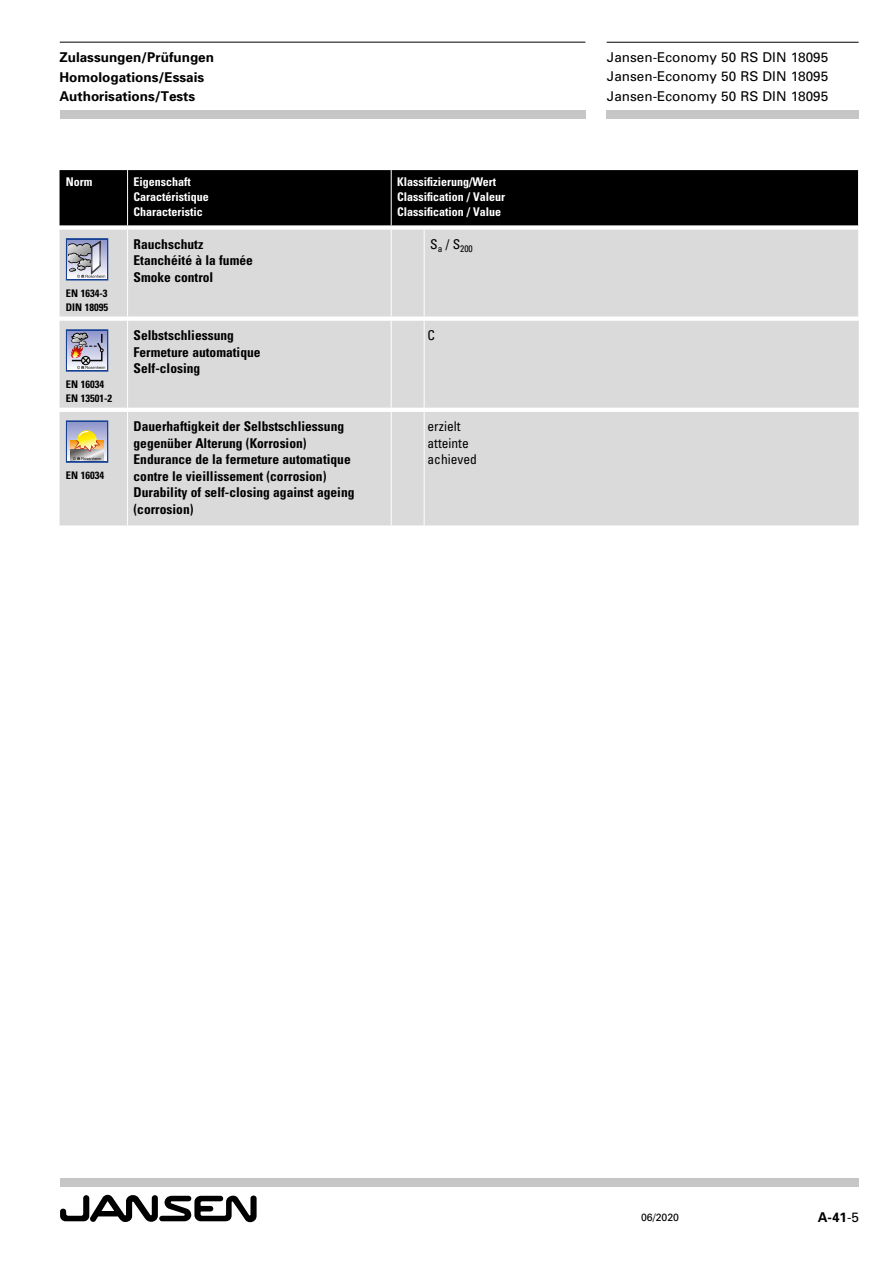
<style>
.page{position:relative;width:893px;height:1263px;background:#fff}
.page>*{position:absolute;margin:0;border:0;box-sizing:border-box;transform-origin:0 0}
.t1{font:700 condensed 13.5px/16.5px "Univers";color:#000}
.t2{font:13.5px/19.5px "Univers";color:#000;text-align:justify}
.t3{font:700 13.5px/19.5px "Univers";color:#000}
.t4{font:condensed 13.5px/16.5px "Univers";color:#000}
.t5{font:700 condensed 12px/15px "Univers";color:#fff}
.t6{font:700 condensed 10.5px/13.5px "Univers";color:#000}
.t7{font:10.5px "Univers";color:#000}
.t8{font:condensed 9.45px "Univers";color:#000}
.s1{font-weight:400}
</style>
<div class="page">
<div style="left:60px;top:1178px;width:799px;height:8px;background:#c6c6c6"></div>
<svg style="left:60px;top:1195px;width:197px;height:27px"></svg>
<div style="left:60px;top:110px;width:525px;height:9px;background:#c6c6c6"></div>
<hr style="left:60px;top:42px;width:525px;height:1px;background:#000">
<div style="left:607px;top:110px;width:252px;height:9px;background:#c6c6c6"></div>
<hr style="left:607px;top:42px;width:252px;height:1px;background:#000">
<div style="left:60px;top:170px;width:798px;height:55px;background:#000"></div>
<hr style="left:127px;top:170px;width:1px;height:55px;background:#fff">
<hr style="left:391px;top:170px;width:1px;height:55px;background:#fff">
<div style="left:60px;top:230px;width:798px;height:86px;background:#dadada"></div>
<hr style="left:127px;top:230px;width:1px;height:86px;background:#fff">
<hr style="left:391px;top:230px;width:1px;height:86px;background:#fff">
<hr style="left:424px;top:230px;width:1px;height:86px;background:#fff">
<svg style="left:66px;top:238px;width:42px;height:42px;background:#9ea4b9"></svg>
<div style="left:60px;top:321px;width:799px;height:87px;background:#dadada"></div>
<hr style="left:127px;top:321px;width:1px;height:87px;background:#fff">
<hr style="left:391px;top:321px;width:1px;height:87px;background:#fff">
<hr style="left:424px;top:321px;width:1px;height:87px;background:#fff">
<svg style="left:66px;top:329px;width:42px;height:43px;background:#9a9ab3"></svg>
<div style="left:60px;top:412px;width:799px;height:113px;background:#dadada"></div>
<hr style="left:127px;top:412px;width:1px;height:113px;background:#fff">
<hr style="left:391px;top:412px;width:1px;height:113px;background:#fff">
<hr style="left:424px;top:412px;width:1px;height:113px;background:#fff">
<svg style="left:66px;top:420px;width:42px;height:43px;background:#aca7a0"></svg>
<p class="t3" style="left:60px;top:47px;width:156px">Zulassungen/Prüfungen<br>Homologations/Essais<br>Authorisations/Tests</p>
<p class="t5" style="left:66px;top:174px;width:28px">Norm</p>
<p class="t5" style="left:134px;top:174px;width:77px">Eigenschaft<br>Caractéristique<br>Characteristic</p>
<p class="t5" style="left:397px;top:174px;width:109px">Klassifizierung/Wert<br>Classification / Valeur<br>Classification / Value</p>
<p class="t6" style="left:66px;top:286px;width:44px">EN 1634-3<br>DIN 18095</p>
<p class="t6" style="left:66px;top:378px;width:48px">EN 16034<br>EN 13501-2</p>
<p class="t6" style="left:66px;top:469px;width:40px">EN 16034</p>
<p class="t1" style="left:134px;top:236px;width:121px">Rauchschutz<br>Etanchéité à la fumée<br>Smoke control</p>
<p class="t8" style="left:430px;top:242px;width:44px"><sup>S</sup>a <sup>/</sup> <sup>S</sup>200</p>
<p class="t1" style="left:134px;top:327px;width:129px">Selbstschliessung<br>Fermeture automatique<br>Self-closing</p>
<p class="t4" style="left:428px;top:327px;width:9px">C</p>
<p class="t1" style="left:134px;top:418px;width:222px">Dauerhaftigkeit der Selbstschliessung gegenüber Alterung (Korrosion)<br>Endurance de la fermeture automatique contre le vieillissement (corrosion)<br>Durability of self-closing against ageing (corrosion)</p>
<p class="t4" style="left:428px;top:418px;width:51px">erzielt atteinte achieved</p>
<p class="t2" style="left:607px;top:47px;width:223px">Jansen-Economy 50 RS DIN 18095<br>Jansen-Economy 50 RS DIN 18095<br>Jansen-Economy 50 RS DIN 18095</p>
<p class="t7" style="left:641px;top:1210px;width:39px">06/2020</p>
<p class="t3" style="left:818px;top:1207px;width:43px">A-41<span class="s1">-5</span></p>
</div>
